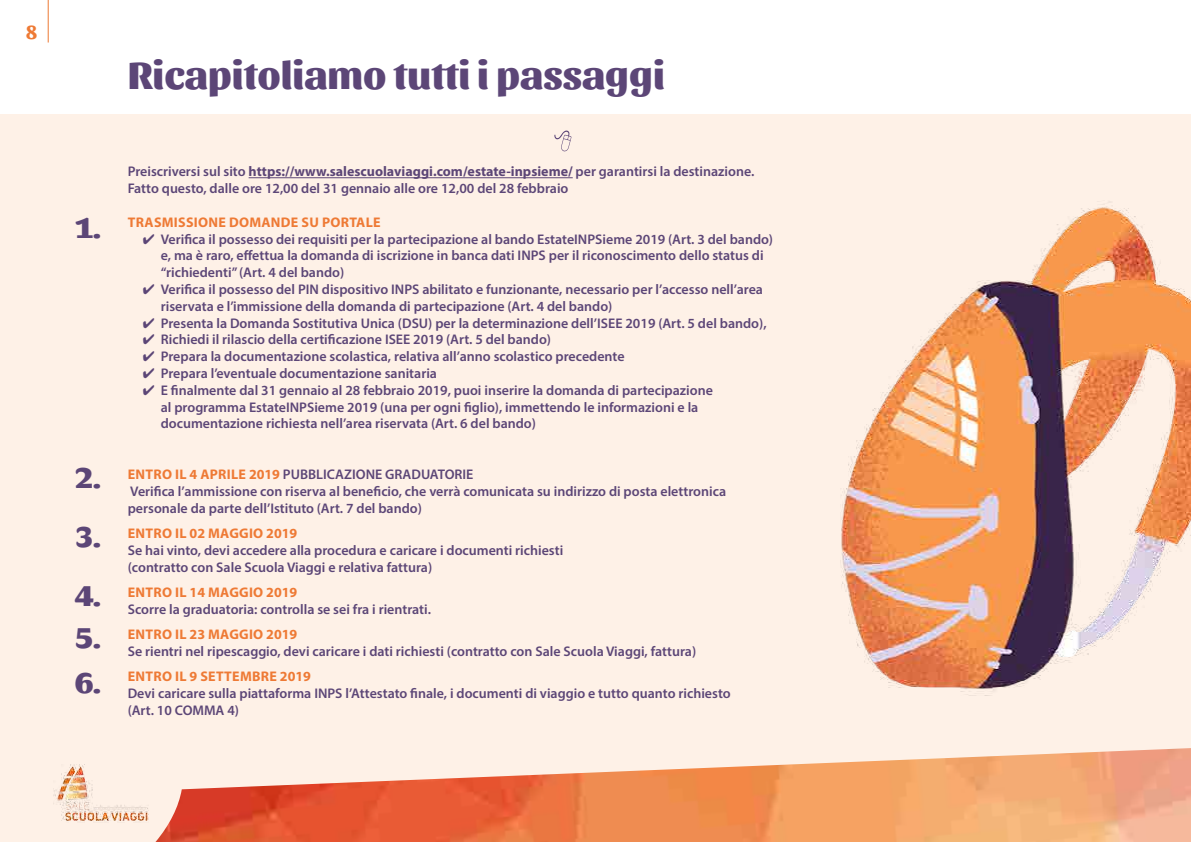
<style>
.page{position:relative;width:1191px;height:842px;background:#fff}
.page>*{position:absolute;margin:0;border:0;box-sizing:border-box;transform-origin:0 0}
.t1{font:800 40px "Sansita";color:#5c4677}
.t2{font:800 30px/58.6px "Sansita";color:#5c4677;text-align:justify}
.t3{font:700 20px "Sansita";color:#ee7a35}
.t4{font:600 14px/16.8px "Myriad Pro";color:#5c4677}
.t5{font:700 14px "Myriad Pro";letter-spacing:.02em;color:#ee7a35}
.s1{font-weight:700}
.s2{font-weight:700;color:#ee7a35}
</style>
<div class="page">
<div style="left:0;top:115px;width:1191px;height:727px;background:#fef1e7"></div>
<img style="left:53px;top:764px;width:96px;height:57px">
<hr style="left:249px;top:177px;width:324px;height:1px;background:#5c4677">
<img style="left:155px;top:748px;width:1036px;height:94px">
<img style="left:841px;top:201px;width:350px;height:495px">
<hr style="left:48px;top:0;width:1px;height:43px;background:#ee7a35">
<svg style="left:554px;top:130px;width:17px;height:22px"></svg>
<h3 class="t3" style="left:26px;top:20px;width:13px">8</h3>
<h1 class="t1" style="left:128px;top:51px;width:539px">Ricapitoliamo tutti i passaggi</h1>
<h2 class="t2" style="left:75px;top:198px;width:28px">1.</h2>
<h2 class="t2" style="left:75px;top:449px;width:28px">2.<br>3.<br>4.</h2>
<h2 class="t2" style="left:75px;top:615px;width:28px;line-height:44.6px">5.<br>6.</h2>
<p class="t4" style="left:128px;top:163px;width:628px">Preiscriversi sul sito <span class="s1">https://www.salescuolaviaggi.com/estate-inpsieme/</span> per garantirsi la destinazione.<br>Fatto questo, dalle ore 12,00 del 31 gennaio alle ore 12,00 del 28 febbraio</p>
<p class="t5" style="left:128px;top:213px;width:254px">TRASMISSIONE DOMANDE SU PORTALE</p>
<p class="t4" style="left:161px;top:230px;width:614px;text-indent:-18px">✔ Verifica il possesso dei requisiti per la partecipazione al bando EstateINPSieme 2019 (Art. 3 del bando) e, ma è raro, effettua la domanda di iscrizione in banca dati INPS per il riconoscimento dello status di “richiedenti” (Art. 4 del bando)</p>
<p class="t4" style="left:161px;top:280px;width:604px;text-indent:-18px">✔ Verifica il possesso del PIN dispositivo INPS abilitato e funzionante, necessario per l’accesso nell’area riservata e l’immissione della domanda di partecipazione (Art. 4 del bando)</p>
<p class="t4" style="left:143px;top:314px;width:625px">✔ Presenta la Domanda Sostitutiva Unica (DSU) per la determinazione dell’ISEE 2019 (Art. 5 del bando),</p>
<p class="t4" style="left:143px;top:331px;width:410px">✔ Richiedi il rilascio della certificazione ISEE 2019 (Art. 5 del bando)</p>
<p class="t4" style="left:143px;top:348px;width:483px">✔ Prepara la documentazione scolastica, relativa all’anno scolastico precedente</p>
<p class="t4" style="left:143px;top:364px;width:296px">✔ Prepara l’eventuale documentazione sanitaria</p>
<p class="t4" style="left:161px;top:381px;width:553px;text-indent:-18px">✔ E finalmente dal 31 gennaio al 28 febbraio 2019, puoi inserire la domanda di partecipazione al programma EstateINPSieme 2019 (una per ogni figlio), immettendo le informazioni e la documentazione richiesta nell’area riservata (Art. 6 del bando)</p>
<p class="t4" style="left:128px;top:465px;width:600px"><span class="s2">ENTRO IL 4 APRILE 2019</span> PUBBLICAZIONE GRADUATORIE<br>Verifica l’ammissione con riserva al beneficio, che verrà comunicata su indirizzo di posta elettronica personale da parte dell’Istituto (Art. 7 del bando)</p>
<p class="t5" style="left:128px;top:524px;width:171px">ENTRO IL 02 MAGGIO 2019</p>
<p class="t4" style="left:128px;top:541px;width:437px">Se hai vinto, devi accedere alla procedura e caricare i documenti richiesti (contratto con Sale Scuola Viaggi e relativa fattura)</p>
<p class="t5" style="left:128px;top:583px;width:171px">ENTRO IL 14 MAGGIO 2019</p>
<p class="t4" style="left:128px;top:600px;width:305px">Scorre la graduatoria: controlla se sei fra i rientrati.</p>
<p class="t5" style="left:128px;top:625px;width:171px">ENTRO IL 23 MAGGIO 2019</p>
<p class="t4" style="left:128px;top:642px;width:570px">Se rientri nel ripescaggio, devi caricare i dati richiesti (contratto con Sale Scuola Viaggi, fattura)</p>
<p class="t5" style="left:128px;top:667px;width:185px">ENTRO IL 9 SETTEMBRE 2019</p>
<p class="t4" style="left:128px;top:684px;width:604px">Devi caricare sulla piattaforma INPS l’Attestato finale, i documenti di viaggio e tutto quanto richiesto (Art. 10 COMMA 4)</p>
</div>
